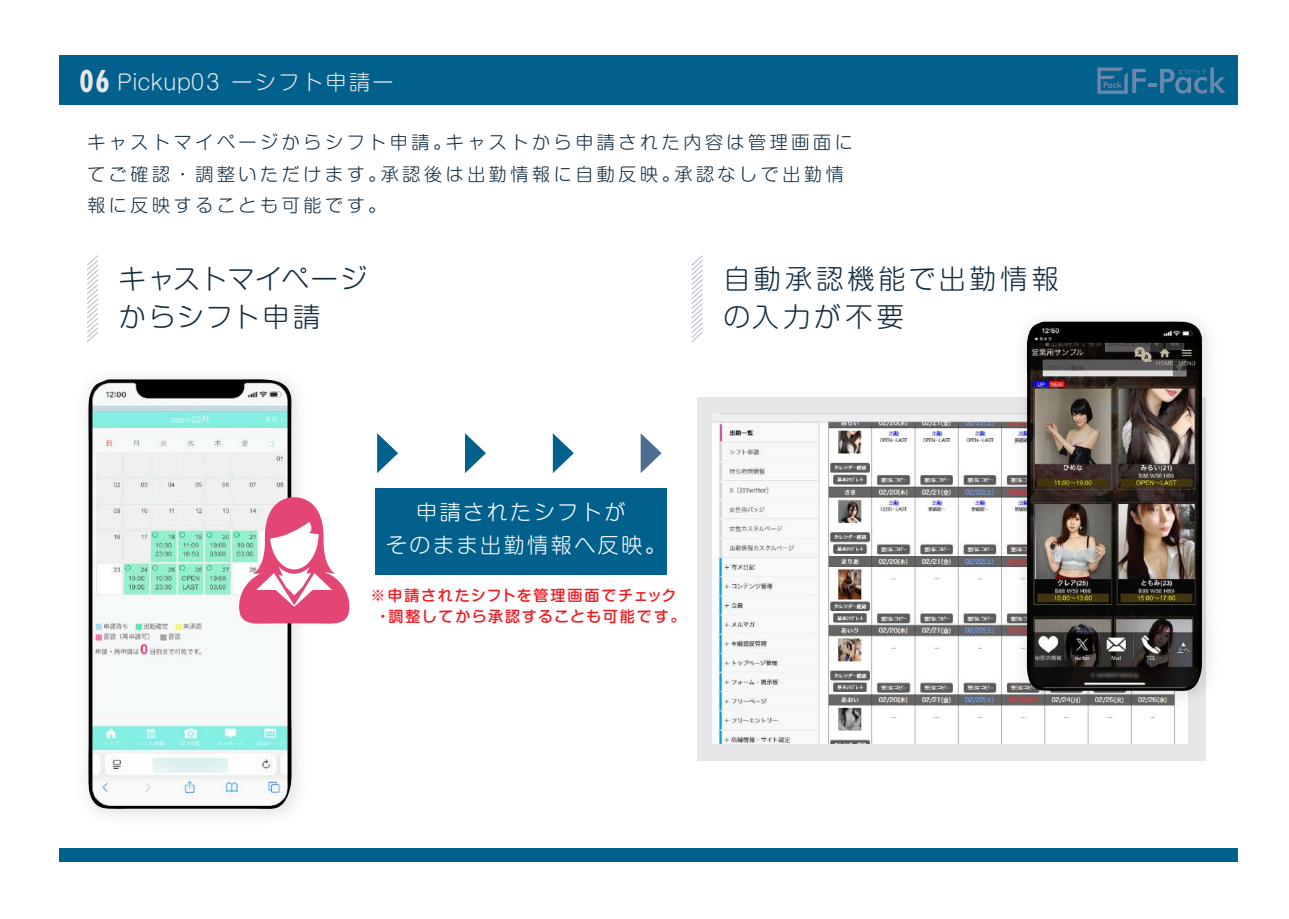
<style>
.page{position:relative;width:1289px;height:919px;background:#fff}
.page>*{position:absolute;margin:0;border:0;box-sizing:border-box;transform-origin:0 0}
.t1{font:300 27px/37.5px "Shin M Go Pro";letter-spacing:.15em;color:#132c40}
.t2{font:300 27px/37.5px "Shin M Go Pro";letter-spacing:.06em;color:#132c40}
.t3{font:300 21px/33px "Shin M Go Pro";letter-spacing:.12em;color:#fff;text-align:center}
.t4{font:300 21px "Shin M Go Pro";letter-spacing:.12em;color:#e6e7e9}
.t5{font:300 18px/31.5px "Shin M Go Pro";letter-spacing:.2em;color:#132c40}
.t6{font:500 15px/21px "Shin M Go Pro";letter-spacing:.11em;color:#ee1d23;text-align:center}
.t7{font:100 6px "Noto Sans JP";letter-spacing:-.01em;color:#6a88ab}
.s1{font-family:"Futura PT Cond";font-weight:700;font-size:33px}
</style>
<div class="page">
<div style="left:59px;top:55px;width:1178px;height:50px;background:#01608c"></div>
<div style="left:59px;top:847px;width:1178px;height:14px;background:#01608c"></div>
<svg style="left:1097px;top:67px;width:128px;height:27px"></svg>
<div style="left:375px;top:488px;width:292px;height:87px;background:#01608c"></div>
<svg style="left:377px;top:433px;width:21px;height:40px"></svg>
<svg style="left:465px;top:433px;width:21px;height:40px"></svg>
<svg style="left:553px;top:433px;width:21px;height:40px"></svg>
<svg style="left:640px;top:433px;width:21px;height:40px"></svg>
<img style="left:84px;top:379px;width:215px;height:431px">
<svg style="left:239px;top:497px;width:110px;height:126px"></svg>
<div style="left:697px;top:397px;width:509px;height:363px;background:#e6e7e9"></div>
<img style="left:712px;top:413px;width:475px;height:330px">
<img style="left:1005px;top:320px;width:205px;height:396px">
<img style="left:1023px;top:321px;width:185px;height:371px">
<svg style="left:87px;top:255px;width:11px;height:87px"></svg>
<svg style="left:691px;top:255px;width:12px;height:87px"></svg>
<p class="t4" style="left:79px;top:65px;width:316px"><span class="s1">06</span> Pickup03 ーシフト申請ー</p>
<p class="t5" style="left:87px;top:125px;width:766px">キャストマイページからシフト申請。キャストから申請された内容は管理画面にてご確認・調整いただけます。承認後は出勤情報に自動反映。承認なしで出勤情報に反映することも可能です。</p>
<h1 class="t2" style="left:119px;top:257px;width:250px">キャストマイページからシフト申請</h1>
<h1 class="t1" style="left:723px;top:257px;width:337px">自動承認機能で出勤情報の入力が不要</h1>
<p class="t3" style="left:386px;top:493px;width:281px">申請されたシフトが<br>そのまま出勤情報へ反映。</p>
<p class="t6" style="left:370px;top:583px;width:316px">※申請されたシフトを管理画面でチェック・調整してから承認することも可能です。</p>
<p class="t7" style="left:1177px;top:68px;width:31px">エフパック</p>
</div>
